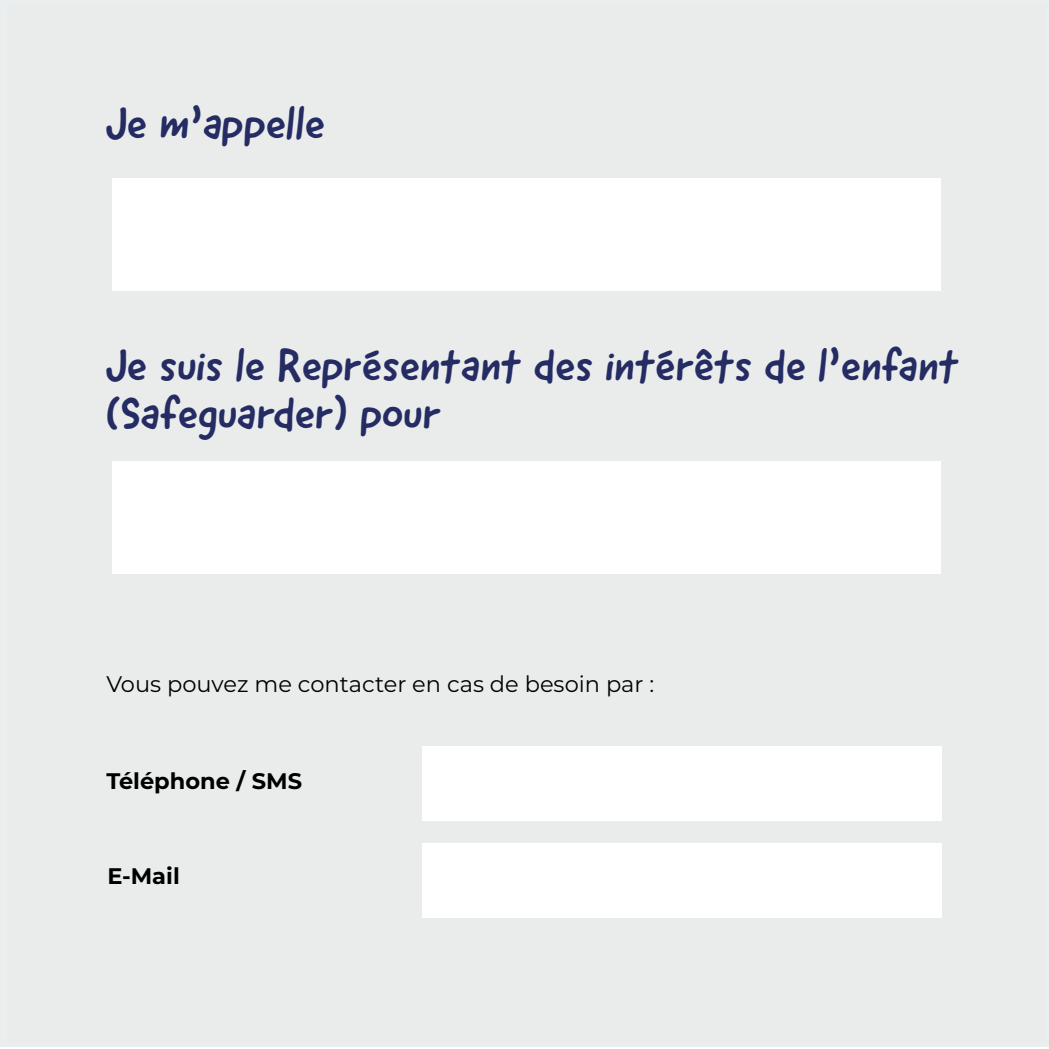
<style>
.page{position:relative;width:1049px;height:1049px;background:#fff}
.page>*{position:absolute;margin:0;border:0;box-sizing:border-box;transform-origin:0 0}
.Head{font:45px/47.5px "Good Dog New";color:#252c63}
.Body{font:22.5px "Montserrat";color:#000}
.Body-2{font:700 22.5px "Montserrat";color:#000}
</style>
<div class="page">
<div style="left:7px;top:5px;width:1038px;height:1039px;background:#eaeceb"></div>
<div style="left:112px;top:178px;width:828px;height:113px;background:#fff"></div>
<div style="left:112px;top:461px;width:828px;height:113px;background:#fff"></div>
<div style="left:423px;top:746px;width:519px;height:74px;background:#fff"></div>
<div style="left:423px;top:843px;width:519px;height:74px;background:#fff"></div>
<p class="Head" style="left:106px;top:100px;width:220px">Je m’appelle</p>
<p class="Head" style="left:106px;top:342px;width:854px">Je suis le Représentant des intérêts de l’enfant (Safeguarder) pour</p>
<p class="Body" style="left:106px;top:668px;width:549px">Vous pouvez me contacter en cas de besoin par :</p>
<p class="Body-2" style="left:106px;top:764px;width:197px">Téléphone / SMS</p>
<p class="Body-2" style="left:107px;top:860px;width:74px">E-Mail</p>
</div>
